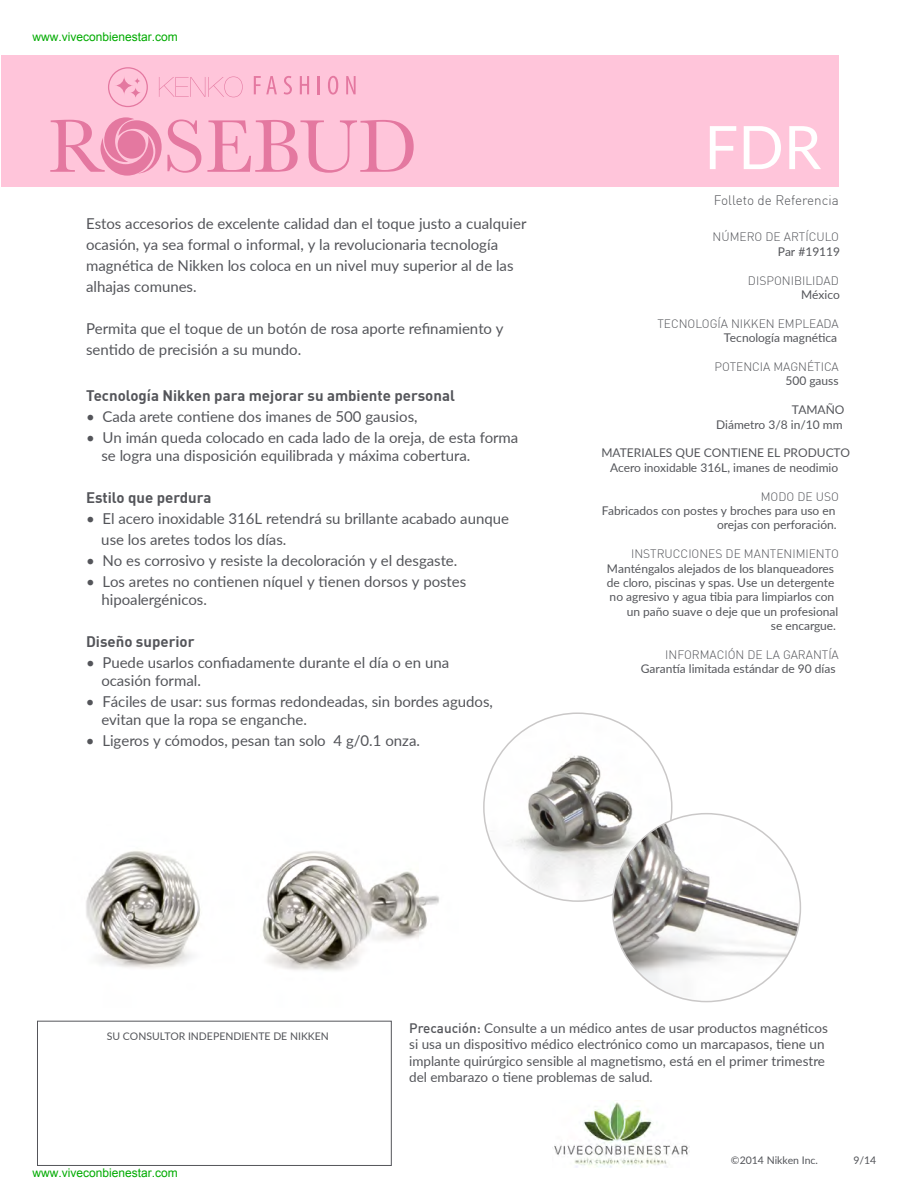
<style>
.page{position:relative;width:918px;height:1188px;background:#fff}
.page>*{position:absolute;margin:0;border:0;box-sizing:border-box;transform-origin:0 0}
.t1{font:60px "Lato";color:#fff}
.t2{font:15px/21px "Lato";color:#54555a}
.t3{font:700 15px "DIN";color:#54555a}
.t4{font:13.5px/16.5px "Lato";color:#54555a}
.t5{font:300 13.5px "DIN";color:#54555a}
.t6{font:12px/14.4px "Lato";color:#54555a;text-align:right}
.t7{font:300 12px "DIN";color:#54555a}
.t8{font:12px "Arial";color:#00ab00}
.t9{font:10.5px "Lato";color:#54555a}
.s1{font-family:"DIN";font-weight:500}
</style>
<div class="page">
<div style="left:1px;top:56px;width:838px;height:131px;background:#ffc5da"></div>
<img style="left:86px;top:851px;width:353px;height:120px">
<img style="left:484px;top:713px;width:188px;height:188px;border-radius:94px">
<img style="left:612px;top:814px;width:188px;height:188px;border-radius:94px">
<svg style="left:50px;top:117px;width:151px;height:59px"></svg>
<svg style="left:207px;top:120px;width:207px;height:53px"></svg>
<svg style="left:108px;top:67px;width:40px;height:40px"></svg>
<svg style="left:159px;top:77px;width:84px;height:20px"></svg>
<svg style="left:254px;top:76px;width:23px;height:18px"></svg>
<svg style="left:284px;top:76px;width:8px;height:19px"></svg>
<svg style="left:300px;top:76px;width:9px;height:18px"></svg>
<svg style="left:318px;top:76px;width:2px;height:18px"></svg>
<svg style="left:328px;top:76px;width:10px;height:19px"></svg>
<svg style="left:346px;top:76px;width:10px;height:18px"></svg>
<div style="left:37px;top:1021px;width:355px;height:145px;border:1px solid #54555a"></div>
<img style="left:552px;top:1102px;width:138px;height:65px">
<p class="t8" style="left:32px;top:29px;width:147px">www.viveconbienestar.com</p>
<p class="t2" style="left:86px;top:212px;width:442px">Estos accesorios de excelente calidad dan el toque justo a cualquier ocasión, ya sea formal o informal, y la revolucionaria tecnología magnética de Nikken los coloca en un nivel muy superior al de las alhajas comunes.</p>
<p class="t2" style="left:86px;top:317px;width:419px">Permita que el toque de un botón de rosa aporte refinamiento y sentido de precisión a su mundo.</p>
<p class="t3" style="left:86px;top:386px;width:370px">Tecnología Nikken para mejorar su ambiente personal</p>
<p class="t2" style="left:86px;top:406px;width:333px">• Cada arete contiene dos imanes de 500 gausios,</p>
<p class="t2" style="left:101px;top:428px;width:418px;line-height:18px;text-indent:-15px">• Un imán queda colocado en cada lado de la oreja, de esta forma se logra una disposición equilibrada y máxima cobertura.</p>
<p class="t3" style="left:86px;top:488px;width:127px">Estilo que perdura</p>
<p class="t2" style="left:101px;top:508px;width:409px;text-indent:-15px">• El acero inoxidable 316L retendrá su brillante acabado aunque use los aretes todos los días.</p>
<p class="t2" style="left:86px;top:550px;width:373px">• No es corrosivo y resiste la decoloración y el desgaste.</p>
<p class="t2" style="left:101px;top:572px;width:366px;line-height:18px;text-indent:-15px">• Los aretes no contienen níquel y tienen dorsos y postes hipoalergénicos.</p>
<p class="t3" style="left:86px;top:632px;width:110px">Diseño superior</p>
<p class="t2" style="left:101px;top:653px;width:349px;line-height:18px;text-indent:-15px">• Puede usarlos confiadamente durante el día o en una ocasión formal.</p>
<p class="t2" style="left:101px;top:692px;width:393px;line-height:18px;text-indent:-15px">• Fáciles de usar: sus formas redondeadas, sin bordes agudos, evitan que la ropa se enganche.</p>
<p class="t2" style="left:86px;top:730px;width:336px">• Ligeros y cómodos, pesan tan solo 4 g/0.1 onza.</p>
<h1 class="t1" style="left:704px;top:104px;width:119px">FDR</h1>
<p class="t5" style="left:714px;top:191px;width:126px">Folleto de Referencia</p>
<p class="t7" style="left:713px;top:230px;width:128px">NÚMERO DE ARTÍCULO</p>
<p class="t6" style="left:778px;top:244px;width:64px">Par #19119</p>
<p class="t7" style="left:748px;top:273px;width:92px">DISPONIBILIDAD</p>
<p class="t6" style="left:801px;top:287px;width:40px">México</p>
<p class="t7" style="left:657px;top:316px;width:183px">TECNOLOGÍA NIKKEN EMPLEADA</p>
<p class="t6" style="left:724px;top:330px;width:115px">Tecnología magnética</p>
<p class="t7" style="left:715px;top:359px;width:126px">P O NET C A I M GA N C I TÉ A</p>
<p class="t6" style="left:785px;top:373px;width:55px">500 gauss</p>
<p class="t6" style="left:716px;top:402px;width:130px">TAMAÑO<br>Diámetro 3/8 in/10 mm</p>
<p class="t6" style="left:601px;top:445px;width:250px;text-align:center">MATERIALES QUE CONTIENE EL PRODUCTO<br>Acero inoxidable 316L, imanes de neodimio</p>
<p class="t7" style="left:761px;top:489px;width:80px">MODO DE USO</p>
<p class="t6" style="left:602px;top:503px;width:237px">Fabricados con postes y broches para uso en orejas con perforación.</p>
<p class="t7" style="left:631px;top:547px;width:209px">INSTRUCCIONES DE MANTENIMIENTO</p>
<p class="t6" style="left:607px;top:561px;width:229px">Manténgalos alejados de los blanqueadores</p>
<p class="t6" style="left:607px;top:575px;width:229px">de cloro, piscinas y spas. Use un detergente</p>
<p class="t6" style="left:610px;top:589px;width:226px">no agresivo y agua tibia para limpiarlos con</p>
<p class="t6" style="left:627px;top:604px;width:213px">un paño suave o deje que un profesional</p>
<p class="t6" style="left:771px;top:618px;width:67px">se encargue.</p>
<p class="t7" style="left:665px;top:647px;width:175px">INFORMACIÓN DE LA GARANTÍA</p>
<p class="t6" style="left:641px;top:661px;width:196px">Garantía limitada estándar de 90 días</p>
<p class="t9" style="left:107px;top:1028px;width:224px">SU CONSULTOR INDEPENDIENTE DE NIKKEN</p>
<p class="t8" style="left:32px;top:1165px;width:147px">www.viveconbienestar.com</p>
<p class="t4" style="left:409px;top:1019px;width:420px"><span class="s1">Precaución:</span> Consulte a un médico antes de usar productos magnéticos si usa un dispositivo médico electrónico como un marcapasos, tiene un implante quirúrgico sensible al magnetismo, está en el primer trimestre del embarazo o tiene problemas de salud.</p>
<p class="t9" style="left:731px;top:1153px;width:89px">©2014 Nikken Inc.</p>
<p class="t9" style="left:853px;top:1153px;width:25px">9/14</p>
</div>
